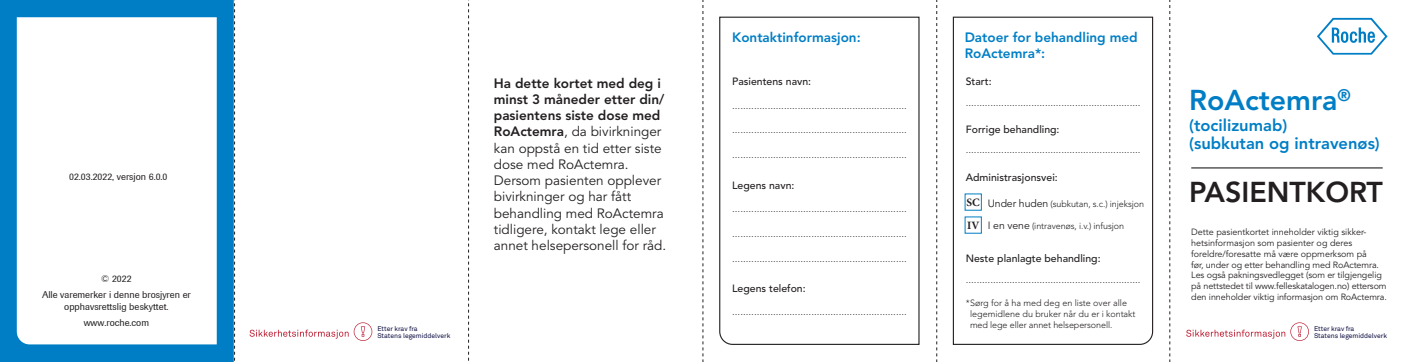
<style>
.page{position:relative;width:1404px;height:362px;background:#fff}
.page>*{position:absolute;margin:0;border:0;box-sizing:border-box;transform-origin:0 0}
.t1{font:800 28.5px "Avenir LT Std";color:#231f20}
.t2{font:800 28.5px "Avenir LT Std";color:#007ec5}
.t3{font:800 16.5px/18.3px "Avenir LT Std";color:#007ec5}
.t4{font:13.5px/16.2px "Avenir LT Std";color:#231f20}
.t5{font:800 13.5px/16.2px "Avenir LT Std";color:#007ec5}
.t6{font:700 11.25px/23px "Minion Pro";color:#231f20}
.t7{font:300 10.5px "Avenir LT Std";color:#231f20}
.t8{font:500 10.5px "Avenir LT Std";color:#231f20}
.t9{font:9.75px/16.2px "Imago";color:#231f20;text-align:center}
.t10{font:9px/10.8px "Avenir LT Std";letter-spacing:-.01em;color:#231f20}
.t11{font:300 9px/10.8px "Avenir LT Std";letter-spacing:-.01em;color:#231f20}
.t12{font:6.75px/6.8px "Akkurat Pro";letter-spacing:-.005em;color:#0f0f43}
.s1{font-weight:800}
.s2{font-weight:400;font-size:10.5px}
</style>
<div class="page">
<div style="left:0;top:0;width:234px;height:361px;background:#007ec5"></div>
<svg style="left:17px;top:17px;width:200px;height:327px"></svg>
<svg style="left:719px;top:16px;width:201px;height:329px"></svg>
<svg style="left:952px;top:16px;width:201px;height:329px"></svg>
<svg style="left:1317px;top:18px;width:70px;height:37px"></svg>
<hr style="left:1191px;top:167px;width:191px;height:1px;background:#231f20">
<svg style="left:234px;top:0;width:1px;height:361px"></svg>
<svg style="left:702px;top:0;width:1px;height:361px"></svg>
<svg style="left:936px;top:0;width:1px;height:361px"></svg>
<svg style="left:1169px;top:0;width:1px;height:361px"></svg>
<svg style="left:468px;top:0;width:1px;height:361px"></svg>
<svg style="left:1186px;top:322px;width:122px;height:18px"></svg>
<svg style="left:249px;top:329px;width:99px;height:9px"></svg>
<svg style="left:354px;top:322px;width:18px;height:18px"></svg>
<p class="t9" style="left:69px;top:168px;width:100px">02.03.2022, versjon 6.0.0</p>
<p class="t9" style="left:42px;top:270px;width:150px">© 2022<br>Alle varemerker i denne brosjyren er</p>
<p class="t9" style="left:64px;top:298px;width:106px">opphavsrettslig beskyttet. www.roche.com</p>
<p class="t12" style="left:377px;top:325px;width:74px">Etter krav fra<br>Statens legemiddelverk</p>
<p class="t4" style="left:494px;top:75px;width:174px"><span class="s1">Ha dette kortet med deg i minst 3 måneder etter din/ pasientens siste dose med<br>RoActemra</span>, da bivirkninger kan oppstå en tid etter siste dose med RoActemra.<br>Dersom pasienten opplever bivirkninger og har fått behandling med RoActemra tidligere, kontakt lege eller annet helsepersonell for råd.</p>
<p class="t5" style="left:732px;top:29px;width:130px">Kontaktinformasjon:</p>
<p class="t8" style="left:732px;top:76px;width:80px">Pasientens navn:</p>
<p class="t7" style="left:732px;top:99px;width:176px">................................................................</p>
<p class="t7" style="left:732px;top:123px;width:176px">................................................................</p>
<p class="t7" style="left:732px;top:148px;width:176px">................................................................</p>
<p class="t8" style="left:732px;top:179px;width:64px">Legens navn:</p>
<p class="t7" style="left:732px;top:202px;width:176px">................................................................</p>
<p class="t7" style="left:732px;top:227px;width:176px">................................................................</p>
<p class="t7" style="left:732px;top:251px;width:176px">................................................................</p>
<p class="t8" style="left:732px;top:282px;width:75px">Legens telefon:</p>
<p class="t7" style="left:732px;top:305px;width:176px">................................................................</p>
<p class="t5" style="left:964px;top:29px;width:174px">Datoer for behandling med<br>RoActemra*:</p>
<p class="t8" style="left:965px;top:76px;width:27px">Start:</p>
<p class="t7" style="left:965px;top:96px;width:176px">................................................................</p>
<p class="t8" style="left:965px;top:123px;width:95px">Forrige behandling:</p>
<p class="t7" style="left:965px;top:143px;width:176px">................................................................</p>
<p class="t8" style="left:965px;top:171px;width:93px">Administrasjonsvei:</p>
<p class="t11" style="left:987px;top:198px;width:158px"><span class="s2">Under huden</span> (subkutan, s.c.) injeksjon</p>
<p class="t11" style="left:987px;top:220px;width:138px"><span class="s2">I en vene</span> (intravenøs, i.v.) infusjon</p>
<p class="t8" style="left:965px;top:252px;width:136px">Neste planlagte behandling:</p>
<p class="t7" style="left:965px;top:272px;width:176px">................................................................</p>
<p class="t11" style="left:969px;top:297px;width:167px;text-indent:-4px">*Sørg for å ha med deg en liste over alle legemidlene du bruker når du er i kontakt med lege eller annet helsepersonell.</p>
<p class="t6" style="left:966px;top:190px;width:15px">SC<br>IV</p>
<h1 class="t2" style="left:1188px;top:83px;width:163px">RoActemra<sup>®</sup></h1>
<h2 class="t3" style="left:1188px;top:116px;width:192px">(tocilizumab)<br>(subkutan og intravenøs)</h2>
<h1 class="t1" style="left:1188px;top:175px;width:195px">PASIENTKORT</h1>
<p class="t10" style="left:1191px;top:226px;width:197px">Dette pasientkortet inneholder viktig sikker&shy;hetsinformasjon som pasienter og deres foreldre/foresatte må være oppmerksom på<br>før, under og etter behandling med RoActemra.<br>Les også pakningsvedlegget (som er tilgjengelig på nettstedet til www.felleskatalogen.no) ettersom den inneholder viktig informasjon om RoActemra.</p>
<p class="t12" style="left:1313px;top:325px;width:74px">Etter krav fra<br>Statens legemiddelverk</p>
</div>
